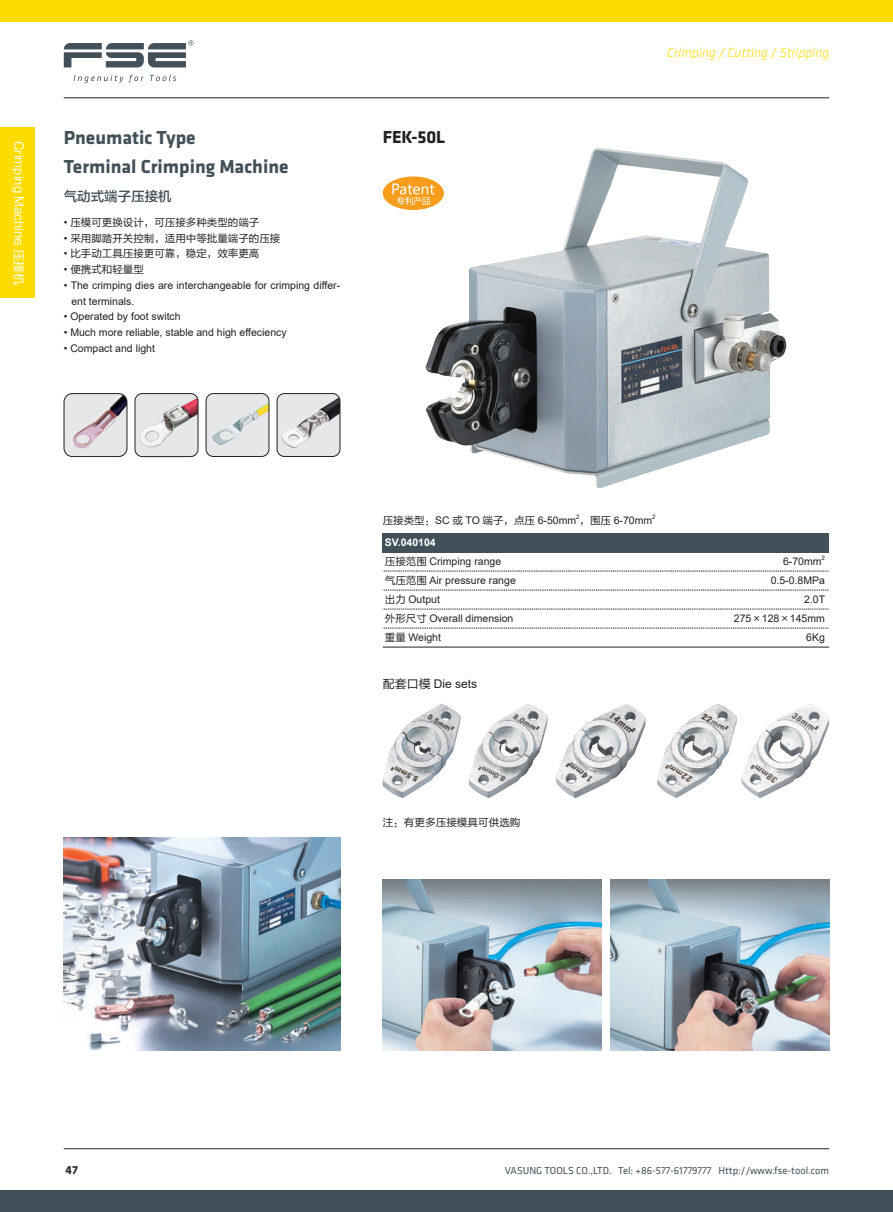
<style>
.page{position:relative;width:893px;height:1212px;background:#fff}
.page>*{position:absolute;margin:0;border:0;box-sizing:border-box;transform-origin:0 0}
.t1{font:700 19.5px/29.2px "Klavika";color:#425159}
.t2{font:700 18px "Klavika";color:#231f20}
.t3{font:italic 300 13.5px "Klavika";color:#ffdc01}
.t4{font:13.5px "FZLTZHK GBK1 0";color:#425159}
.t5{font:12px "FZLTHJW GB1 0";color:#fff}
.t6{font:12px "Arial";color:#231f20}
.t7{font:700 12px "Klavika";color:#231f20}
.t8{font:10.5px/15.8px "Arial";color:#231f20}
.t9{font:10.5px "FZLTHJW GB1 0";color:#231f20}
.t10{font:10.5px "Klavika";color:#425159}
.t11{font:6.15px "Arial";color:#231f20}
.s1{font-family:"Arial"}
.s2{font-family:"FZLTHJW GB1 0"}
.s3{font-weight:700;color:#fff}
</style>
<div class="page">
<hr style="left:64px;top:97px;width:765px;height:1px;background:#231f20">
<div style="left:0;top:0;width:893px;height:21px;background:#ffdc01"></div>
<div style="left:0;top:1191px;width:893px;height:21px;background:#425159"></div>
<svg style="left:74px;top:75px;width:49px;height:8px"></svg>
<svg style="left:129px;top:75px;width:14px;height:8px"></svg>
<svg style="left:150px;top:75px;width:26px;height:6px"></svg>
<svg style="left:64px;top:40px;width:130px;height:27px"></svg>
<div style="left:0;top:128px;width:34px;height:170px;background:#ffdc01"></div>
<hr style="left:64px;top:1148px;width:765px;height:1px;background:#231f20">
<img style="left:426px;top:148px;width:360px;height:340px">
<div style="left:383px;top:533px;width:446px;height:19px;background:#425159"></div>
<hr style="left:383px;top:647px;width:223px;height:1px;background:#231f20">
<hr style="left:606px;top:647px;width:223px;height:1px;background:#231f20">
<svg style="left:383px;top:571px;width:447px;height:1px"></svg>
<svg style="left:383px;top:590px;width:447px;height:1px"></svg>
<svg style="left:383px;top:609px;width:447px;height:1px"></svg>
<svg style="left:383px;top:628px;width:447px;height:1px"></svg>
<img style="left:657px;top:704px;width:80px;height:94px">
<img style="left:383px;top:704px;width:78px;height:94px">
<img style="left:469px;top:704px;width:79px;height:94px">
<img style="left:556px;top:704px;width:89px;height:94px">
<img style="left:741px;top:704px;width:88px;height:94px">
<img style="left:383px;top:880px;width:219px;height:170px">
<img style="left:610px;top:880px;width:219px;height:170px">
<img style="left:64px;top:837px;width:276px;height:213px">
<div style="left:383px;top:176px;width:61px;height:34px;background:#f89c1c;border-radius:50%"></div>
<svg style="left:392px;top:183px;width:42px;height:22px"></svg>
<div style="left:64px;top:394px;width:63px;height:63px;background:#e6e7e9;border-radius:8px"></div>
<img style="left:71px;top:394px;width:56px;height:55px">
<div style="left:64px;top:393px;width:63px;height:64px;border:1px solid #231f20;border-radius:8px"></div>
<div style="left:135px;top:394px;width:63px;height:63px;background:#e6e7e9;border-radius:7px"></div>
<img style="left:140px;top:397px;width:58px;height:50px">
<div style="left:135px;top:393px;width:63px;height:64px;border:1px solid #231f20;border-radius:7px"></div>
<div style="left:206px;top:394px;width:63px;height:62px;background:#e6e7e9;border-radius:7px"></div>
<img style="left:212px;top:404px;width:55px;height:41px">
<div style="left:206px;top:393px;width:63px;height:64px;border:1px solid #231f20;border-radius:7px"></div>
<div style="left:277px;top:394px;width:63px;height:62px;background:#e6e7e9;border-radius:7px"></div>
<img style="left:281px;top:397px;width:59px;height:51px">
<div style="left:277px;top:393px;width:63px;height:64px;border:1px solid #231f20;border-radius:7px"></div>
<p class="t5" style="left:26px;top:141px;width:145px;rotate:90deg">Crimping Machine 压接机</p>
<h1 class="t1" style="left:64px;top:123px;width:226px">Pneumatic Type<br>Terminal Crimping Machine</h1>
<h2 class="t2" style="left:383px;top:127px;width:64px">FEK-50L</h2>
<p class="t9" style="left:64px;top:216px;width:197px"><span class="s1">•</span> 压模可更换设计，可压接多种类型的端子</p>
<p class="t9" style="left:64px;top:232px;width:218px"><span class="s1">•</span> 采用脚踏开关控制，适用中等批量端子的压接</p>
<p class="t9" style="left:64px;top:248px;width:197px"><span class="s1">•</span> 比手动工具压接更可靠，稳定，效率更高</p>
<p class="t9" style="left:64px;top:264px;width:82px"><span class="s1">•</span> 便携式和轻量型</p>
<p class="t8" style="left:71px;top:277px;width:270px;text-indent:-8px">• The crimping dies are interchangeable for crimping differ&shy;ent terminals.</p>
<p class="t8" style="left:64px;top:309px;width:118px">• Operated by foot switch</p>
<p class="t8" style="left:64px;top:324px;width:224px">• Much more reliable, stable and high effeciency</p>
<p class="t8" style="left:64px;top:340px;width:93px">• Compact and light</p>
<p class="t4" style="left:64px;top:189px;width:109px">气动式端子压接机</p>
<p class="t3" style="left:667px;top:45px;width:163px">Crimping / Cutting / Stripping</p>
<p class="t11" style="left:576px;top:512px;width:5px">2</p>
<p class="t11" style="left:652px;top:512px;width:5px">2</p>
<p class="t8" style="left:383px;top:512px;width:271px"><span class="s2">压接类型：</span>SC <span class="s2">或</span> TO <span class="s2">端子，点压</span> 6-50mm <span class="s2">，围压</span> 6-70mm</p>
<p class="t8" style="left:385px;top:533px;width:118px;line-height:19px"><span class="s3">SV.040104<br></span><span class="s2">压接范围</span> Crimping range</p>
<p class="t8" style="left:783px;top:554px;width:40px">6-70mm</p>
<p class="t11" style="left:821px;top:554px;width:5px">2</p>
<p class="t8" style="left:385px;top:573px;width:132px"><span class="s2">气压范围</span> Air pressure range</p>
<p class="t8" style="left:771px;top:573px;width:56px">0.5-0.8MPa</p>
<p class="t8" style="left:385px;top:592px;width:57px"><span class="s2">出力</span> Output</p>
<p class="t8" style="left:804px;top:592px;width:23px">2.0T</p>
<p class="t8" style="left:385px;top:611px;width:130px"><span class="s2">外形尺寸</span> Overall dimension</p>
<p class="t8" style="left:734px;top:611px;width:93px">275<span class="s2">×</span>128<span class="s2">×</span>145mm</p>
<p class="t8" style="left:385px;top:630px;width:58px"><span class="s2">重量</span> Weight</p>
<p class="t8" style="left:806px;top:630px;width:20px">6Kg</p>
<p class="t6" style="left:383px;top:675px;width:96px"><span class="s2">配套口模</span> Die sets</p>
<p class="t9" style="left:383px;top:816px;width:139px">注：有更多压接模具可供选购</p>
<p class="t7" style="left:65px;top:1163px;width:14px">47</p>
<p class="t10" style="left:505px;top:1164px;width:326px">VASUNG TOOLS CO.,LTD. Tel: +86-577-61779777 Http://www.fse-tool.com</p>
</div>
